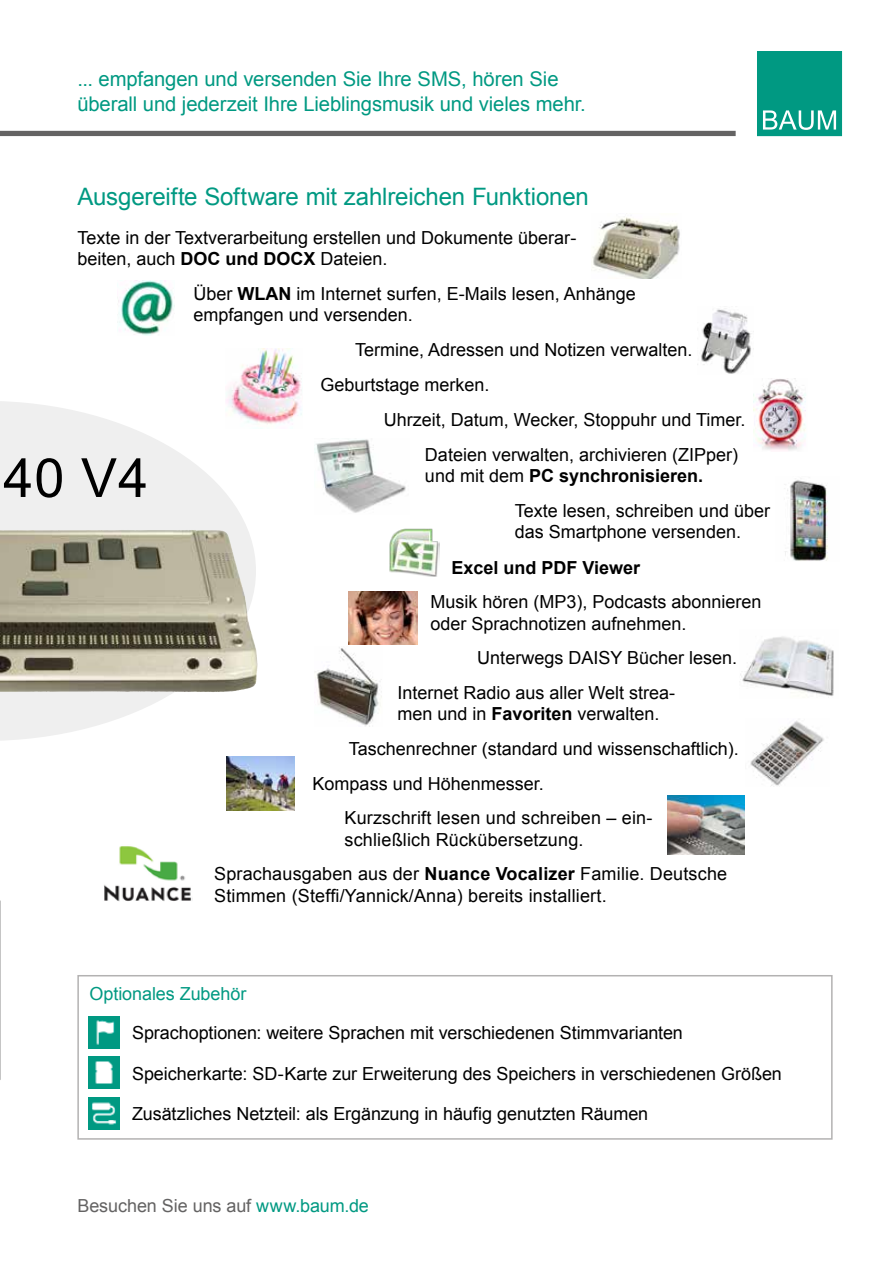
<style>
.page{position:relative;width:893px;height:1263px;background:#fff}
.page>*{position:absolute;margin:0;border:0;box-sizing:border-box;transform-origin:0 0}
.t1{font:54px "Arial";color:#000}
.t2{font:24px "Arial";letter-spacing:-.005em;color:#009982}
.t3{font:20.25px/24.3px "Arial";letter-spacing:-.005em;color:#009982}
.t4{font:18px/21.6px "Arial";color:#000}
.t5{font:18px "Arial";letter-spacing:-.005em;color:#646363}
.t6{font:700 18px "Arial";color:#000}
.t7{font:18px "Arial";letter-spacing:-.005em;color:#009982}
.s1{font-weight:700}
.s2{color:#009982}
</style>
<div class="page">
<svg style="left:0;top:401px;width:256px;height:340px;fill:#efefef"></svg>
<div style="left:77px;top:975px;width:756px;height:165px;border:2px solid #b3b2b2"></div>
<img style="left:88px;top:1016px;width:32px;height:32px">
<img style="left:88px;top:1057px;width:32px;height:32px">
<img style="left:88px;top:1097px;width:32px;height:32px">
<div style="left:757px;top:52px;width:84px;height:84px;background:#009982"></div>
<div style="left:757px;top:51px;width:85px;height:85px;border:1px solid #009982"></div>
<svg style="left:763px;top:110px;width:73px;height:20px"></svg>
<div style="left:0;top:131px;width:736px;height:5px;background:#646363"></div>
<img style="left:0;top:530px;width:209px;height:162px">
<svg style="left:0;top:900px;width:1px;height:180px"></svg>
<img style="left:750px;top:720px;width:74px;height:66px">
<img style="left:315px;top:647px;width:67px;height:79px">
<img style="left:740px;top:636px;width:94px;height:60px">
<img style="left:315px;top:439px;width:91px;height:74px">
<div style="left:225px;top:349px;width:78px;height:88px;background:#fff"></div>
<img style="left:226px;top:349px;width:76px;height:80px">
<img style="left:754px;top:378px;width:52px;height:73px">
<img style="left:697px;top:308px;width:57px;height:66px">
<img style="left:592px;top:216px;width:88px;height:63px">
<img style="left:118px;top:281px;width:57px;height:54px">
<img style="left:349px;top:591px;width:69px;height:54px">
<img style="left:226px;top:757px;width:69px;height:53px">
<img style="left:668px;top:795px;width:76px;height:60px">
<img style="left:104px;top:846px;width:88px;height:55px">
<img style="left:785px;top:480px;width:43px;height:81px">
<img style="left:389px;top:528px;width:50px;height:48px">
<p class="t3" style="left:77px;top:67px;width:510px">... empfangen und versenden Sie Ihre SMS, hören Sie überall und jederzeit Ihre Lieblingsmusik und vieles mehr.</p>
<h2 class="t2" style="left:77px;top:180px;width:513px">Ausgereifte Software mit zahlreichen Funktionen</h2>
<p class="t4" style="left:77px;top:227px;width:500px">Texte in der Textverarbeitung erstellen und Dokumente überar&shy;beiten, auch <span class="s1">DOC und DOCX</span> Dateien.</p>
<p class="t4" style="left:194px;top:283px;width:444px">Über <span class="s1">WLAN</span> im Internet surfen, E-Mails lesen, Anhänge empfangen und versenden.</p>
<p class="t4" style="left:355px;top:339px;width:339px">Termine, Adressen und Notizen verwalten.</p>
<p class="t4" style="left:320px;top:374px;width:171px">Geburtstage merken.</p>
<h1 class="t1" style="left:3px;top:443px;width:146px">40 V4</h1>
<p class="t4" style="left:384px;top:409px;width:363px">Uhrzeit, Datum, Wecker, Stoppuhr und Timer.</p>
<p class="t4" style="left:425px;top:444px;width:315px">Dateien verwalten, archivieren (ZIPper) und mit dem <span class="s1">PC synchronisieren.</span></p>
<p class="t4" style="left:515px;top:500px;width:257px">Texte lesen, schreiben und über das Smartphone versenden.</p>
<p class="t6" style="left:451px;top:555px;width:190px">Excel und PDF Viewer</p>
<p class="t4" style="left:430px;top:591px;width:333px">Musik hören (MP3), Podcasts abonnieren oder Sprachnotizen aufnehmen.</p>
<p class="t4" style="left:477px;top:647px;width:261px">Unterwegs DAISY Bücher lesen.</p>
<p class="t4" style="left:397px;top:682px;width:279px">Internet Radio aus aller Welt strea&shy;men und in <span class="s1">Favoriten</span> verwalten.</p>
<p class="t4" style="left:349px;top:737px;width:392px">Taschenrechner (standard und wissenschaftlich).</p>
<p class="t4" style="left:313px;top:773px;width:233px">Kompass und Höhenmesser.</p>
<p class="t4" style="left:345px;top:807px;width:309px">Kurzschrift lesen und schreiben – ein&shy;schließlich Rückübersetzung.</p>
<p class="t4" style="left:214px;top:863px;width:514px">Sprachausgaben aus der <span class="s1">Nuance Vocalizer</span> Familie. Deutsche<br>Stimmen (Steffi/Yannick/Anna) bereits installiert.</p>
<p class="t7" style="left:90px;top:982px;width:158px">Optionales Zubehör</p>
<p class="t4" style="left:132px;top:1022px;width:552px">Sprachoptionen: weitere Sprachen mit verschiedenen Stimmvarianten</p>
<p class="t4" style="left:132px;top:1062px;width:651px">Speicherkarte: SD-Karte zur Erweiterung des Speichers in verschiedenen Größen</p>
<p class="t4" style="left:132px;top:1103px;width:518px">Zusätzliches Netzteil: als Ergänzung in häufig genutzten Räumen</p>
<p class="t5" style="left:77px;top:1194px;width:293px">Besuchen Sie uns auf <span class="s2">www.baum.de</span></p>
</div>
